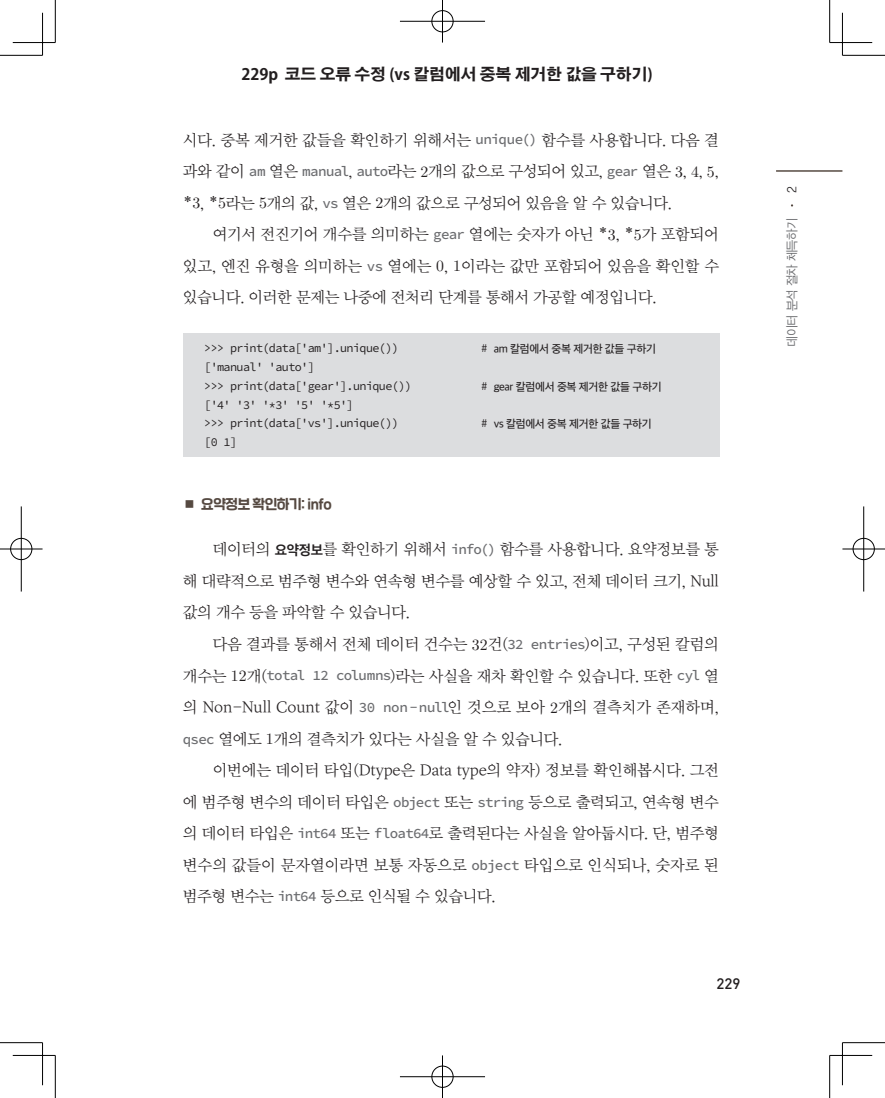
<style>
.page{position:relative;width:885px;height:1098px;background:#fff}
.page>*{position:absolute;margin:0;border:0;box-sizing:border-box;transform-origin:0 0}
.t1{font:15.75px/31.5px "SD Myeongjo Neoa b Lt";letter-spacing:-.025em;color:#231f20;text-align:justify}
.t2{font:700 15.75px "Adobe Gothic Std";color:#221e1f}
.t3{font:15px "Dinmed";color:#231f20}
.t4{font:13.5px "SD Nemony a Basic";letter-spacing:-.02em;color:#554941}
.t5{font:12.75px "YDIYGO320";letter-spacing:-.045em;color:#6c6d70;scale:.95 1}
.t6{font:12.75px "YDIYGO320";color:#231f20;scale:.95 1}
.t7{font:12px/18.8px "Source Code Pro";letter-spacing:-.05em;color:#231f20}
.t8{font:10.8px "SD Gothic Neoa Uni e Md";letter-spacing:-.03em;color:#231f20}
.s1{font-family:"Nanum Myeongjo OTF"}
.s2{font-family:"Source Code Pro";font-weight:500;font-size:14.1px;color:#6c6d70}
.s3{font-family:"LM Roman 10"}
.s4{font-family:"Source Code Pro";font-size:12px}
.s5{font-family:"SD Gothic Neoa g Bd";font-size:13.35px}
</style>
<div class="page">
<hr style="left:776px;top:170px;width:66px;height:2px;background:#554941">
<div style="left:183px;top:334px;width:536px;height:29px;background:#dcdddf"></div>
<div style="left:183px;top:352px;width:536px;height:29px;background:#dcdddf"></div>
<div style="left:183px;top:371px;width:536px;height:29px;background:#dcdddf"></div>
<div style="left:183px;top:390px;width:536px;height:29px;background:#dcdddf"></div>
<div style="left:183px;top:409px;width:536px;height:29px;background:#dcdddf"></div>
<div style="left:183px;top:427px;width:536px;height:29px;background:#dcdddf"></div>
<hr style="left:0;top:55px;width:43px;height:1px;background:#000">
<hr style="left:842px;top:55px;width:42px;height:1px;background:#000">
<hr style="left:0;top:1041px;width:43px;height:1px;background:#000">
<hr style="left:842px;top:1041px;width:42px;height:1px;background:#000">
<hr style="left:55px;top:0;width:1px;height:43px;background:#000">
<hr style="left:55px;top:1054px;width:1px;height:43px;background:#000">
<hr style="left:829px;top:0;width:1px;height:43px;background:#000">
<hr style="left:829px;top:1054px;width:1px;height:43px;background:#000">
<hr style="left:13px;top:42px;width:42px;height:1px;background:#000">
<hr style="left:829px;top:42px;width:43px;height:1px;background:#000">
<hr style="left:13px;top:1054px;width:42px;height:1px;background:#000">
<hr style="left:829px;top:1054px;width:43px;height:1px;background:#000">
<hr style="left:42px;top:13px;width:1px;height:42px;background:#000">
<hr style="left:42px;top:1042px;width:1px;height:42px;background:#000">
<hr style="left:842px;top:13px;width:1px;height:42px;background:#000">
<hr style="left:842px;top:1042px;width:1px;height:42px;background:#000">
<div style="left:431px;top:10px;width:23px;height:23px;border:2px solid #fff;border-radius:50%"></div>
<hr style="left:400px;top:20px;width:85px;height:2px;background:#fff">
<hr style="left:441px;top:0;width:2px;height:43px;background:#fff">
<div style="left:431px;top:10px;width:22px;height:22px;border:1px solid #000;border-radius:50%"></div>
<hr style="left:400px;top:21px;width:85px;height:1px;background:#000">
<hr style="left:442px;top:0;width:1px;height:43px;background:#000">
<div style="left:431px;top:1064px;width:23px;height:23px;border:2px solid #fff;border-radius:50%"></div>
<hr style="left:400px;top:1075px;width:85px;height:2px;background:#fff">
<hr style="left:441px;top:1054px;width:2px;height:43px;background:#fff">
<div style="left:431px;top:1065px;width:22px;height:22px;border:1px solid #000;border-radius:50%"></div>
<hr style="left:400px;top:1075px;width:85px;height:1px;background:#000">
<hr style="left:442px;top:1054px;width:1px;height:43px;background:#000">
<div style="left:10px;top:537px;width:23px;height:23px;border:2px solid #fff;border-radius:50%"></div>
<hr style="left:20px;top:506px;width:2px;height:85px;background:#fff">
<div style="left:10px;top:538px;width:22px;height:21px;border:1px solid #000;border-radius:50%"></div>
<hr style="left:0;top:548px;width:43px;height:1px;background:#000">
<hr style="left:21px;top:506px;width:1px;height:85px;background:#000">
<div style="left:852px;top:537px;width:23px;height:23px;border:2px solid #fff;border-radius:50%"></div>
<hr style="left:862px;top:506px;width:2px;height:85px;background:#fff">
<div style="left:852px;top:538px;width:22px;height:21px;border:1px solid #000;border-radius:50%"></div>
<hr style="left:842px;top:548px;width:42px;height:1px;background:#000">
<hr style="left:863px;top:506px;width:1px;height:85px;background:#000">
<p class="t2" style="left:241px;top:65px;width:413px">229p 코드 오류 수정 (vs 칼럼에서 중복 제거한 값을 구하기)</p>
<p class="t1" style="left:183px;top:125px;width:537px">시다<span class="s1">.</span> 중복 제거한 값들을 확인하기 위해서는 <span class="s2">unique()</span> 함수를 사용합니다<span class="s1">.</span> 다음 결 과와 같이 <span class="s2">am</span> 열은 <span class="s2">manual</span><span class="s1">,</span> <span class="s2">auto</span>라는 <span class="s3">2</span>개의 값으로 구성되어 있고<span class="s1">,</span> <span class="s2">gear</span> 열은 <span class="s3">3</span><span class="s1">,</span> <span class="s3">4</span><span class="s1">,</span> <span class="s3">5</span><span class="s1">, *</span><span class="s3">3</span><span class="s1">, *</span><span class="s3">5</span>라는 <span class="s3">5</span>개의 값<span class="s1">,</span> <span class="s2">vs</span> 열은 <span class="s3">2</span>개의 값으로 구성되어 있음을 알 수 있습니다<span class="s1">.</span></p>
<p class="t1" style="left:183px;top:219px;width:537px;text-indent:30px">여기서 전진기어 개수를 의미하는 <span class="s2">gear</span> 열에는 숫자가 아닌 <span class="s1">*</span><span class="s3">3</span><span class="s1">, *</span><span class="s3">5</span>가 포함되어 있고<span class="s1">,</span> 엔진 유형을 의미하는 <span class="s2">vs</span> 열에는 <span class="s3">0</span><span class="s1">,</span> <span class="s3">1</span>이라는 값만 포함되어 있음을 확인할 수 있습니다<span class="s1">.</span> 이러한 문제는 나중에 전처리 단계를 통해서 가공할 예정입니다<span class="s1">.</span></p>
<p class="t7" style="left:204px;top:339px;width:196px">&gt;&gt;&gt; print(data['am'].unique())</p>
<p class="t8" style="left:480px;top:343px;width:177px"><span class="s4">#</span> am 칼럼에서 중복 제거한 값들 구하기</p>
<p class="t7" style="left:204px;top:358px;width:209px">['manual' 'auto']<br>&gt;&gt;&gt; print(data['gear'].unique())</p>
<p class="t8" style="left:480px;top:381px;width:182px"><span class="s4">#</span> gear 칼럼에서 중복 제거한 값들 구하기</p>
<p class="t7" style="left:204px;top:395px;width:151px">['4' '3' '*3' '5' '*5']</p>
<p class="t7" style="left:204px;top:433px;width:34px">[0 1]</p>
<p class="t8" style="left:480px;top:418px;width:172px"><span class="s4">#</span> vs 칼럼에서 중복 제거한 값들 구하기</p>
<p class="t4" style="left:201px;top:496px;width:132px">요약정보 확인하기: info</p>
<p class="t1" style="left:183px;top:534px;width:537px;text-indent:30px">데이터의 <span class="s5">요약정보</span>를 확인하기 위해서 <span class="s2">info()</span> 함수를 사용합니다<span class="s1">.</span> 요약정보를 통 해 대략적으로 범주형 변수와 연속형 변수를 예상할 수 있고<span class="s1">,</span> 전체 데이터 크기<span class="s1">,</span> Null 값의 개수 등을 파악할 수 있습니다<span class="s1">.</span></p>
<p class="t1" style="left:183px;top:629px;width:537px;text-indent:30px">다음 결과를 통해서 전체 데이터 건수는 <span class="s3">32</span>건<span class="s1">(</span><span class="s2">32 entries</span><span class="s1">)</span>이고<span class="s1">,</span> 구성된 칼럼의 개수는 <span class="s3">12</span>개<span class="s1">(</span><span class="s2">total 12 columns</span><span class="s1">)</span>라는 사실을 재차 확인할 수 있습니다<span class="s1">.</span> 또한 <span class="s2">cyl</span> 열 의 Non<span class="s1">-</span>Null Count 값이 <span class="s2">30 non-null</span>인 것으로 보아 <span class="s3">2</span>개의 결측치가 존재하며<span class="s1">, </span><span class="s2">qsec</span> 열에도 <span class="s3">1</span>개의 결측치가 있다는 사실을 알 수 있습니다<span class="s1">.</span></p>
<p class="t1" style="left:183px;top:755px;width:537px;text-indent:30px">이번에는 데이터 타입<span class="s1">(</span>Dtype은 Data type의 약자<span class="s1">)</span> 정보를 확인해봅시다<span class="s1">.</span> 그전 에 범주형 변수의 데이터 타입은 <span class="s2">object</span> 또는 <span class="s2">string</span> 등으로 출력되고<span class="s1">,</span> 연속형 변수 의 데이터 타입은 <span class="s2">int64</span> 또는 <span class="s2">float64</span>로 출력된다는 사실을 알아둡시다<span class="s1">.</span> 단<span class="s1">,</span> 범주형 변수의 값들이 문자열이라면 보통 자동으로 <span class="s2">object</span> 타입으로 인식되나<span class="s1">,</span> 숫자로 된 범주형 변수는 <span class="s2">int64</span> 등으로 인식될 수 있습니다<span class="s1">.</span></p>
<p class="t3" style="left:716px;top:974px;width:25px">229</p>
<p class="t6" style="left:785px;top:193px;width:9px;rotate:-90deg">2</p>
<p class="t5" style="left:785px;top:347px;width:137px;rotate:-90deg">데이터 분석 절차 체득하기</p>
</div>
